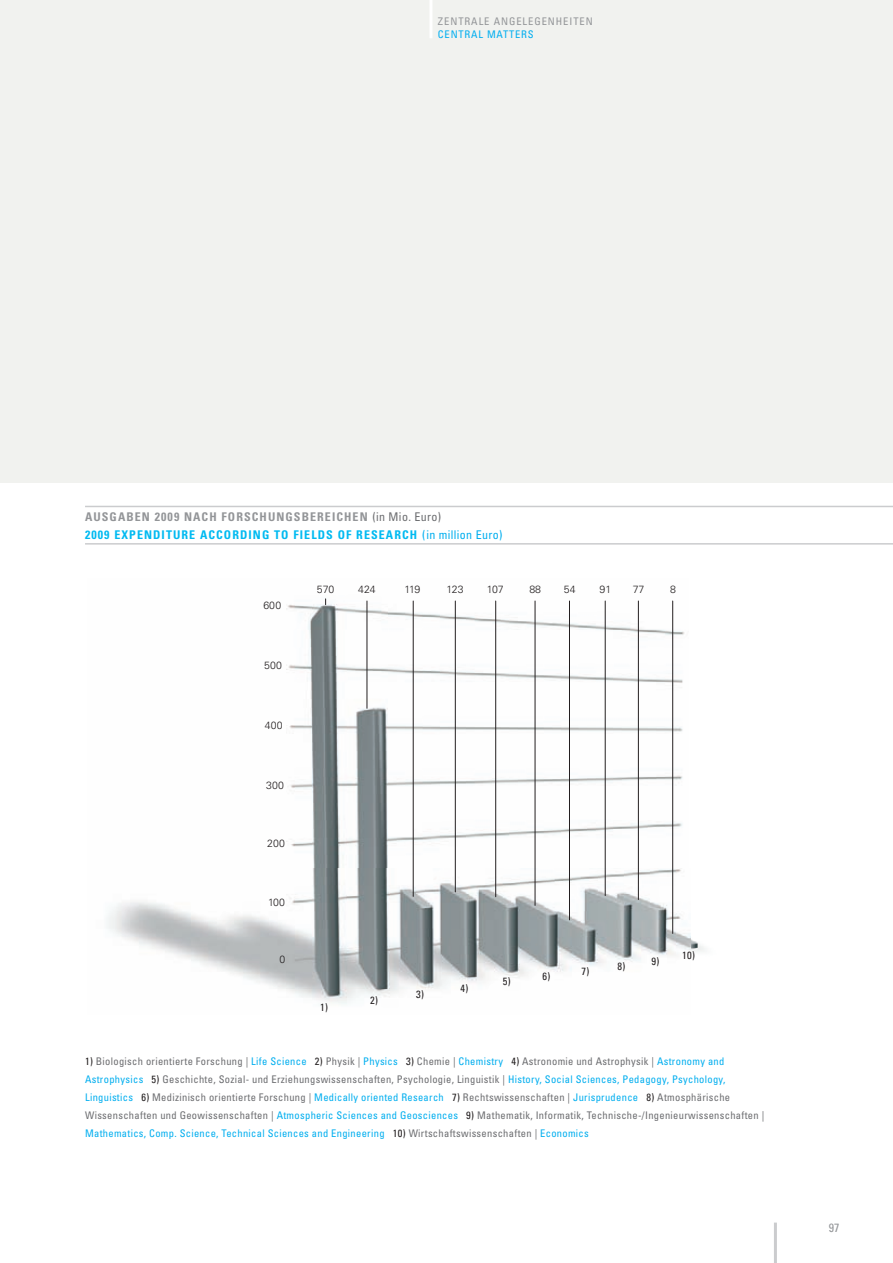
<style>
.page{position:relative;width:893px;height:1263px;background:#fff}
.page>*{position:absolute;margin:0;border:0;box-sizing:border-box;transform-origin:0 0}
.t1{font:700 condensed 12px/18px "Univers LT";letter-spacing:.09em;color:#00baf1}
.t2{font:condensed 12px "Univers LT";color:#939598}
.t3{font:condensed 10.5px/18.1px "Univers LT";letter-spacing:.03em;color:#6c6d70}
.t4{font:300 10.5px "Univers LT";letter-spacing:.005em;color:#231f20}
.t5{font:condensed 10.5px "Univers LT";letter-spacing:.09em;color:#939598}
.t6{font:condensed 10.5px "Univers LT";color:#231f20}
.t7{font:condensed 10.5px "Univers LT";letter-spacing:.075em;color:#00aeef}
.s1{color:#939598}
.s2{font-weight:400;color:#6c6d70}
.s3{font-weight:400;color:#00aeef}
.s4{color:#231f20}
.s5{color:#00aeef}
</style>
<div class="page">
<div style="left:0;top:0;width:893px;height:482px;background:#f1f2ef"></div>
<hr style="left:429px;top:0;width:3px;height:38px;background:#fff">
<hr style="left:774px;top:1222px;width:3px;height:41px;background:#cbccce">
<img style="left:107px;top:598px;width:598px;height:406px">
<hr style="left:85px;top:506px;width:808px;height:1px;background:#cbccce">
<hr style="left:85px;top:543px;width:808px;height:2px;background:#cbccce">
<hr style="left:367px;top:601px;width:1px;height:107px;background:#231f20">
<hr style="left:413px;top:601px;width:1px;height:295px;background:#231f20">
<hr style="left:455px;top:601px;width:1px;height:291px;background:#231f20">
<hr style="left:495px;top:601px;width:1px;height:296px;background:#231f20">
<hr style="left:535px;top:601px;width:1px;height:304px;background:#231f20">
<hr style="left:569px;top:601px;width:1px;height:319px;background:#231f20">
<hr style="left:605px;top:601px;width:1px;height:294px;background:#231f20">
<hr style="left:638px;top:601px;width:1px;height:298px;background:#231f20">
<hr style="left:672px;top:601px;width:1px;height:332px;background:#231f20">
<p class="t5" style="left:438px;top:15px;width:156px">ZENTRALE ANGELEGENHEITEN</p>
<p class="t7" style="left:438px;top:28px;width:97px">CENTRAL MATTERS</p>
<p class="t1" style="left:85px;top:507px;width:419px"><span class="s1">AUSGABEN 2009 NACH FORSCHUNGSBEREICHEN</span> <span class="s2">(in Mio. Euro)<br></span>2009 EXPENDITURE ACCORDING TO FIELDS OF RESEARCH <span class="s3">(in million Euro)</span></p>
<p class="t4" style="left:263px;top:598px;width:19px">600</p>
<p class="t4" style="left:264px;top:659px;width:19px">500</p>
<p class="t4" style="left:265px;top:719px;width:19px">400</p>
<p class="t4" style="left:266px;top:778px;width:19px">300</p>
<p class="t4" style="left:267px;top:837px;width:19px">200</p>
<p class="t4" style="left:268px;top:896px;width:19px">100</p>
<p class="t4" style="left:279px;top:953px;width:7px">0</p>
<p class="t4" style="left:317px;top:582px;width:19px">570</p>
<p class="t4" style="left:358px;top:582px;width:19px">424</p>
<p class="t4" style="left:404px;top:582px;width:17px">119</p>
<p class="t4" style="left:446px;top:582px;width:19px">123</p>
<p class="t4" style="left:487px;top:582px;width:18px">107</p>
<p class="t4" style="left:529px;top:582px;width:13px">88</p>
<p class="t4" style="left:564px;top:582px;width:13px">54</p>
<p class="t4" style="left:600px;top:582px;width:13px">91</p>
<p class="t4" style="left:633px;top:582px;width:13px">77</p>
<p class="t4" style="left:670px;top:582px;width:7px">8</p>
<p class="t6" style="left:320px;top:1000px;width:9px">1)</p>
<p class="t6" style="left:370px;top:993px;width:9px">2)</p>
<p class="t6" style="left:416px;top:987px;width:9px">3)</p>
<p class="t6" style="left:460px;top:981px;width:9px">4)</p>
<p class="t6" style="left:503px;top:974px;width:9px">5)</p>
<p class="t6" style="left:542px;top:970px;width:9px">6)</p>
<p class="t6" style="left:581px;top:964px;width:9px">7)</p>
<p class="t6" style="left:618px;top:959px;width:9px">8)</p>
<p class="t6" style="left:651px;top:954px;width:9px">9)</p>
<p class="t6" style="left:682px;top:949px;width:14px">10)</p>
<p class="t3" style="left:85px;top:1051px;width:681px"><span class="s4">1)</span> Biologisch orientierte Forschung | <span class="s5">Life Science</span> <span class="s4">2)</span> Physik | <span class="s5">Physics</span> <span class="s4">3)</span> Chemie | <span class="s5">Chemistry</span> <span class="s4">4)</span> Astronomie und Astrophysik | <span class="s5">Astronomy and Astrophysics</span> <span class="s4">5)</span> Geschichte, Sozial- und Erziehungswissenschaften, Psychologie, Linguistik | <span class="s5">History, Social Sciences, Pedagogy, Psychology, Linguistics</span> <span class="s4">6)</span> Medizinisch orientierte Forschung | <span class="s5">Medically oriented Research</span> <span class="s4">7)</span> Rechtswissenschaften | <span class="s5">Jurisprudence</span> <span class="s4">8)</span> Atmosphärische Wissenschaften und Geowissenschaften | <span class="s5">Atmospheric Sciences and Geosciences</span> <span class="s4">9)</span> Mathematik, Informatik, Technische-/Ingenieurwissenschaften | <span class="s5">Mathematics, Comp. Science, Technical Sciences and Engineering</span> <span class="s4">10)</span> Wirtschaftswissenschaften | <span class="s5">Economics</span></p>
<p class="t2" style="left:829px;top:1220px;width:12px">97</p>
</div>
